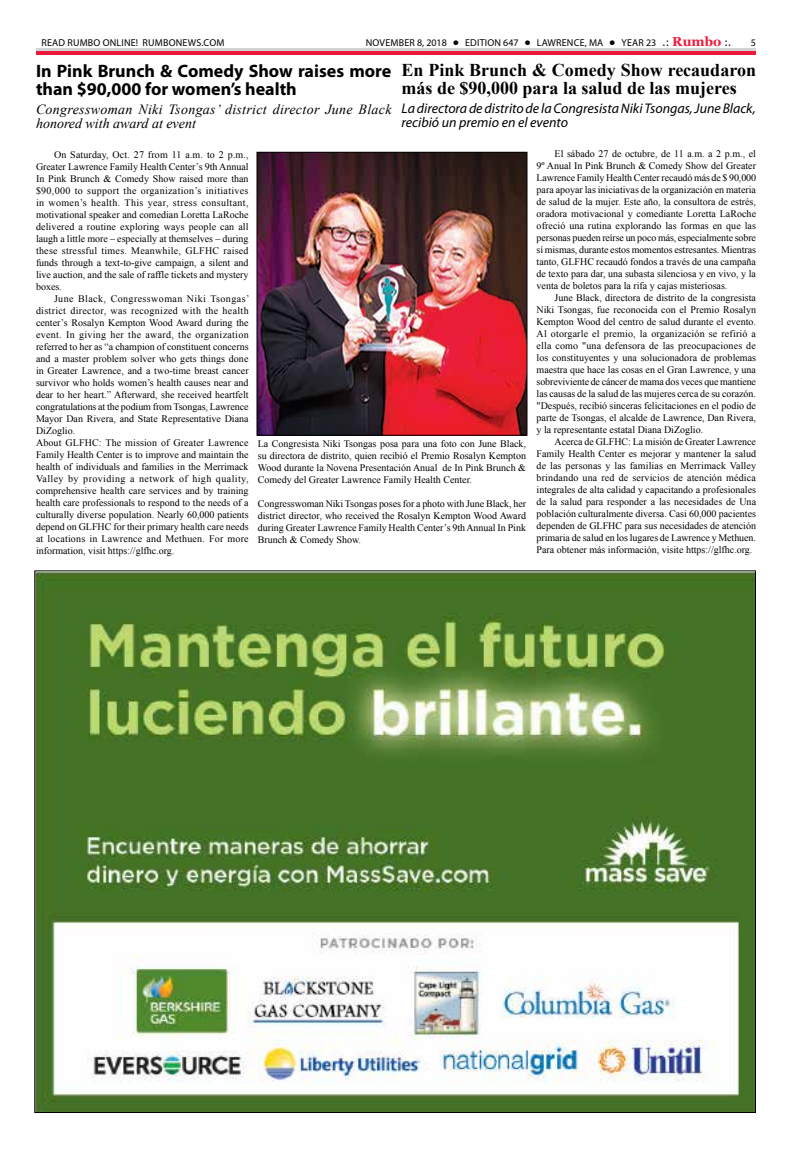
<style>
.page{position:relative;width:792px;height:1152px;background:#fff}
.page>*{position:absolute;margin:0;border:0;box-sizing:border-box;transform-origin:0 0}
.t1{font:700 18px/18px "Times New Roman";color:#000}
.t2{font:700 18px/18px "Myriad Pro";color:#000}
.t3{font:italic 14px/14px "Myriad Pro";color:#000}
.t4{font:italic 14px/14px "Times New Roman";letter-spacing:.02em;color:#000}
.t5{font:10px/12px "Times New Roman";color:#000;text-align:justify}
.t6{font:10px "Myriad Pro";letter-spacing:.02em;color:#000}
.s1{font-family:"Tahoma";font-weight:700}
.s2{font-family:"Tahoma"}
.s3{font-family:"Georgia";font-weight:700;font-size:13px;color:#ed1a3b}
</style>
<div class="page">
<div style="left:36px;top:50px;width:720px;height:5px;background:#ed1a3b"></div>
<hr style="left:36px;top:48px;width:720px;height:2px;background:#d1d3d4">
<img style="left:36px;top:572px;width:718px;height:539px">
<img style="left:259px;top:154px;width:266px;height:280px">
<div style="left:257px;top:152px;width:270px;height:284px;border:1px solid #000"></div>
<p class="t6" style="left:41px;top:36px;width:185px">READ RUMBO ONLINE! RUMBONEWS.COM</p>
<p class="t6" style="left:366px;top:36px;width:367px">NOVEMBER 8, 2018 <span class="s1">•</span> EDITION 647 <span class="s1">•</span> LAWRENCE, MA <span class="s1">•</span> YEAR 23 <span class="s2">.:</span> <span class="s3">Rumbo</span> <span class="s2">:.</span></p>
<p class="t6" style="left:751px;top:36px;width:7px">5</p>
<h1 class="t1" style="left:402px;top:61px;width:356px">En Pink Brunch &amp; Comedy Show recaudaron más de $90,000 para la salud de las mujeres</h1>
<h2 class="t3" style="left:402px;top:101px;width:356px">La directora de distrito de la Congresista Niki Tsongas, June Black, recibió un premio en el evento</h2>
<p class="t5" style="left:537px;top:147px;width:221px;text-indent:18px">El sábado 27 de octubre, de 11 a.m. a 2 p.m., el 9º Anual In Pink Brunch &amp; Comedy Show del Greater Lawrence Family Health Center recaudó más de $ 90,000 para apoyar las iniciativas de la organización en materia de salud de la mujer. Este año, la consultora de estrés, oradora motivacional y comediante Loretta LaRoche ofreció una rutina explorando las formas en que las personas pueden reírse un poco más, especialmente sobre sí mismas, durante estos momentos estresantes. Mientras tanto, GLFHC recaudó fondos a través de una campaña de texto para dar, una subasta silenciosa y en vivo, y la venta de boletos para la rifa y cajas misteriosas.</p>
<p class="t5" style="left:537px;top:291px;width:221px;text-indent:18px">June Black, directora de distrito de la congresista Niki Tsongas, fue reconocida con el Premio Rosalyn Kempton Wood del centro de salud durante el evento.<br>Al otorgarle el premio, la organización se refirió a ella como "una defensora de las preocupaciones de los constituyentes y una solucionadora de problemas maestra que hace las cosas en el Gran Lawrence, y una sobreviviente de cáncer de mama dos veces que mantiene las causas de la salud de las mujeres cerca de su corazón. "Después, recibió sinceras felicitaciones en el podio de parte de Tsongas, el alcalde de Lawrence, Dan Rivera, y la representante estatal Diana DiZoglio.</p>
<p class="t5" style="left:537px;top:435px;width:221px;text-indent:18px">Acerca de GLFHC: La misión de Greater Lawrence Family Health Center es mejorar y mantener la salud de las personas y las familias en Merrimack Valley brindando una red de servicios de atención médica integrales de alta calidad y capacitando a profesionales de la salud para responder a las necesidades de Una población culturalmente diversa. Casi 60,000 pacientes dependen de GLFHC para sus necesidades de atención primaria de salud en los lugares de Lawrence y Methuen.<br>Para obtener más información, visite https://glfhc.org.</p>
<h1 class="t2" style="left:36px;top:62px;width:357px">In Pink Brunch &amp; Comedy Show raises more than $90,000 for women’s health</h1>
<h2 class="t4" style="left:36px;top:102px;width:357px">Congresswoman Niki Tsongas’ district director June Black honored with award at event</h2>
<p class="t5" style="left:36px;top:148px;width:214px;text-indent:18px">On Saturday, Oct. 27 from 11 a.m. to 2 p.m., Greater Lawrence Family Health Center’s 9th Annual In Pink Brunch &amp; Comedy Show raised more than $90,000 to support the organization’s initiatives in women’s health. This year, stress consultant, motivational speaker and comedian Loretta LaRoche delivered a routine exploring ways people can all laugh a little more – especially at themselves – during these stressful times. Meanwhile, GLFHC raised funds through a text-to-give campaign, a silent and live auction, and the sale of raffle tickets and mystery boxes.</p>
<p class="t5" style="left:36px;top:292px;width:215px;text-align:left;text-indent:18px">June Black, Congresswoman Niki Tsongas’ district director, was recognized with the health center’s Rosalyn Kempton Wood Award during the event. In giving her the award, the organization referred to her as “a champion of constituent concerns and a master problem solver who gets things done in Greater Lawrence, and a two-time breast cancer survivor who holds women’s health causes near and dear to her heart.” Afterward, she received heartfelt congratulations at the podium from Tsongas, Lawrence Mayor Dan Rivera, and State Representative Diana DiZoglio.<br>About GLFHC: The mission of Greater Lawrence Family Health Center is to improve and maintain the health of individuals and families in the Merrimack Valley by providing a network of high quality, comprehensive health care services and by training health care professionals to respond to the needs of a culturally diverse population. Nearly 60,000 patients depend on GLFHC for their primary health care needs at locations in Lawrence and Methuen. For more information, visit https://glfhc.org.</p>
<p class="t5" style="left:258px;top:437px;width:270px">La Congresista Niki Tsongas posa para una foto con June Black, su directora de distrito, quien recibió el Premio Rosalyn Kempton Wood durante la Novena Presentación Anual de In Pink Brunch &amp; Comedy del Greater Lawrence Family Health Center.</p>
<p class="t5" style="left:258px;top:497px;width:270px">Congresswoman Niki Tsongas poses for a photo with June Black, her district director, who received the Rosalyn Kempton Wood Award during Greater Lawrence Family Health Center’s 9th Annual In Pink Brunch &amp; Comedy Show.</p>
</div>
